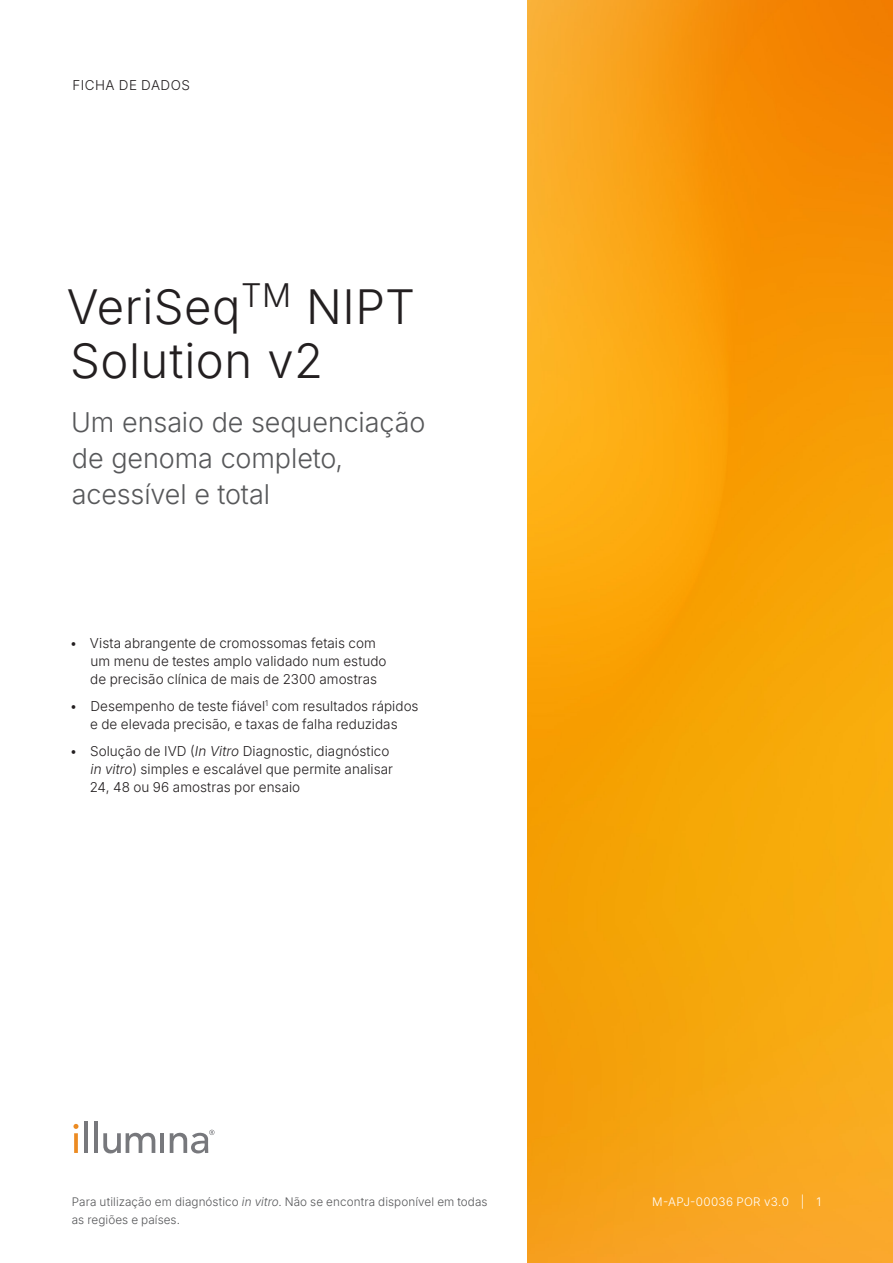
<style>
.page{position:relative;width:893px;height:1263px;background:#fff}
.page>*{position:absolute;margin:0;border:0;box-sizing:border-box;transform-origin:0 0}
.Title{font:300 47.25px/54px "Inter";letter-spacing:.01em;color:#231f20}
.Subtitle{font:300 27px/36px "Inter";letter-spacing:-.005em;color:#57585a}
.zz_Document_Type___Segment{font:300 13.5px/18px "Inter";letter-spacing:.005em;color:#231f20}
.zz_Document_Type___Segment-2{font:300 13.5px "Inter";letter-spacing:.035em;color:#231f20}
.zz_For_Research_Only{font:300 11.7px "Inter";letter-spacing:.01em;color:#57585a}
.zz_Pub_Number{font:300 11.7px "Inter";letter-spacing:.025em;color:#fff}
.s1{font-style:italic}
</style>
<div class="page">
<img style="left:527px;top:0;width:366px;height:1263px">
<svg style="left:74px;top:1133px;width:4px;height:20px"></svg>
<hr style="left:84px;top:1121px;width:4px;height:32px;background:#77787c">
<hr style="left:94px;top:1121px;width:4px;height:32px;background:#77787c">
<svg style="left:103px;top:1133px;width:52px;height:21px"></svg>
<hr style="left:160px;top:1133px;width:4px;height:20px;background:#77787c">
<svg style="left:73px;top:1124px;width:5px;height:5px"></svg>
<svg style="left:170px;top:1130px;width:45px;height:23px"></svg>
<p class="zz_Document_Type___Segment-2" style="left:73px;top:75px;width:119px">FICHA DE DADOS</p>
<p class="Title" style="left:67px;top:278px;width:350px">VeriSeq<sup>TM</sup> NIPT<br>Solution v2</p>
<p class="Subtitle" style="left:71px;top:403px;width:356px">Um ensaio de sequenciação de genoma completo, acessível e total</p>
<p class="zz_Document_Type___Segment" style="left:90px;top:633px;width:298px;text-indent:-21px">• Vista abrangente de cromossomas fetais com um menu de testes amplo validado num estudo de precisão clínica de mais de 2300 amostras</p>
<p class="zz_Document_Type___Segment" style="left:70px;top:696px;width:350px;text-align:center">• Desempenho de teste fiável<sup>1</sup> com resultados rápidos e de elevada precisão, e taxas de falha reduzidas</p>
<p class="zz_Document_Type___Segment" style="left:90px;top:741px;width:305px;text-indent:-20px">• Solução de IVD (<span class="s1">In Vitro</span> Diagnostic, diagnóstico <span class="s1">in vitro</span>) simples e escalável que permite analisar<br>24, 48 ou 96 amostras por ensaio</p>
<p class="zz_For_Research_Only" style="left:72px;top:1193px;width:417px">Para utilização em diagnóstico <span class="s1">in vitro</span>. Não se encontra disponível em todas</p>
<p class="zz_Pub_Number" style="left:652px;top:1193px;width:138px">M-APJ-00036 POR v3.0</p>
<p class="zz_For_Research_Only" style="left:72px;top:1211px;width:110px">as regiões e países.</p>
<p class="zz_Pub_Number" style="left:801px;top:1193px;width:22px">| 1</p>
</div>
